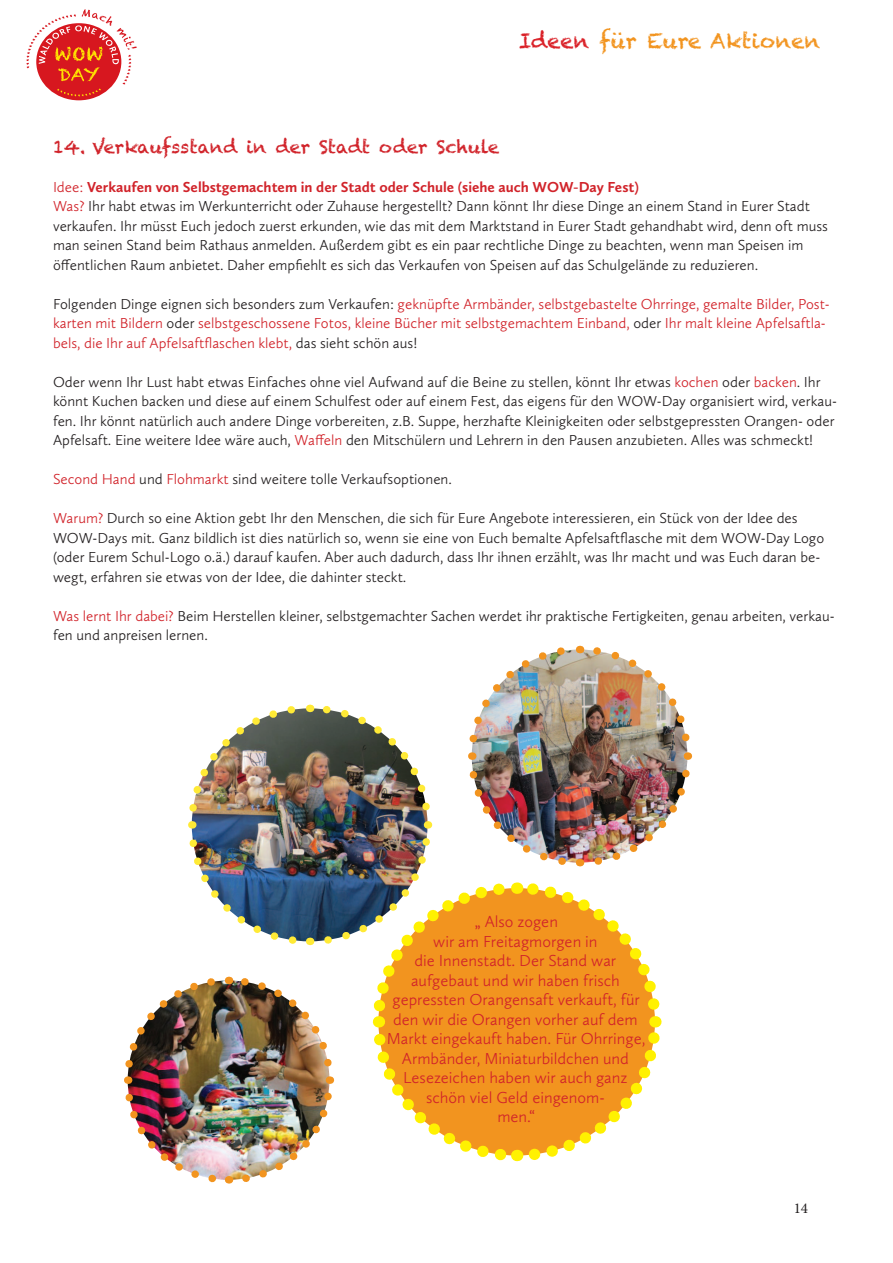
<style>
.page{position:relative;width:893px;height:1263px;background:#fff}
.page>*{position:absolute;margin:0;border:0;box-sizing:border-box;transform-origin:0 0}
.t1{font:21px "Chalkduster";color:#f2941f}
.t2{font:18px "Chalkduster";color:#d1232a}
.t3{font:300 16.5px/19.5px "Calluna Sans";color:#d1232a;text-align:center}
.t4{font:300 15px/19.5px "Calluna Sans";color:#231f20}
.t5{font:300 15px/19.5px "Calluna Sans";color:#d1232a}
.t6{font:15px "Minion Pro";color:#231f20}
.s1{color:#da2128}
.s2{color:#d1232a}
.s3{font-weight:700;color:#d1232a}
.s4{color:#231f20}
</style>
<div class="page">
<svg style="left:26px;top:9px;width:111px;height:87px"></svg>
<img style="left:124px;top:645px;width:569px;height:539px">
<h1 class="t1" style="left:519px;top:29px;width:303px"><span class="s1">Ideen</span> für Eure Aktionen</h1>
<p class="t2" style="left:53px;top:136px;width:448px">14. Verkaufsstand in der Stadt oder Schule</p>
<p class="t4" style="left:53px;top:177px;width:776px"><span class="s2">Idee:</span> <span class="s3">Verkaufen von Selbstgemachtem in der Stadt oder Schule (siehe auch WOW-Day Fest)<br></span><span class="s2">Was?</span> Ihr habt etwas im Werkunterricht oder Zuhause hergestellt? Dann könnt Ihr diese Dinge an einem Stand in Eurer Stadt verkaufen. Ihr müsst Euch jedoch zuerst erkunden, wie das mit dem Marktstand in Eurer Stadt gehandhabt wird, denn oft muss man seinen Stand beim Rathaus anmelden. Außerdem gibt es ein paar rechtliche Dinge zu beachten, wenn man Speisen im öffentlichen Raum anbietet. Daher empfiehlt es sich das Verkaufen von Speisen auf das Schulgelände zu reduzieren.</p>
<p class="t5" style="left:53px;top:294px;width:778px"><span class="s4">Folgenden Dinge eignen sich besonders zum Verkaufen:</span> geknüpfte Armbänder, selbstgebastelte Ohrringe, gemalte Bilder, Post&shy;karten mit Bildern <span class="s4">oder</span> selbstgeschossene Fotos, kleine Bücher mit selbstgemachtem Einband, <span class="s4">oder</span> Ihr malt kleine Apfelsaftla&shy;bels, die Ihr auf Apfelsaftflaschen klebt, <span class="s4">das sieht schön aus!</span></p>
<p class="t4" style="left:53px;top:372px;width:785px">Oder wenn Ihr Lust habt etwas Einfaches ohne viel Aufwand auf die Beine zu stellen, könnt Ihr etwas <span class="s2">kochen</span> oder <span class="s2">backen</span>. Ihr könnt Kuchen backen und diese auf einem Schulfest oder auf einem Fest, das eigens für den WOW-Day organisiert wird, verkau&shy;fen. Ihr könnt natürlich auch andere Dinge vorbereiten, z.B. Suppe, herzhafte Kleinigkeiten oder selbstgepressten Orangen- oder Apfelsaft. Eine weitere Idee wäre auch, <span class="s2">Waffeln</span> den Mitschülern und Lehrern in den Pausen anzubieten. Alles was schmeckt!</p>
<p class="t4" style="left:53px;top:469px;width:400px"><span class="s2">Second Hand</span> und <span class="s2">Flohmarkt</span> sind weitere tolle Verkaufsoptionen.</p>
<p class="t4" style="left:53px;top:508px;width:773px"><span class="s2">Warum?</span> Durch so eine Aktion gebt Ihr den Menschen, die sich für Eure Angebote interessieren, ein Stück von der Idee des WOW-Days mit. Ganz bildlich ist dies natürlich so, wenn sie eine von Euch bemalte Apfelsaftflasche mit dem WOW-Day Logo (oder Eurem Schul-Logo o.ä.) darauf kaufen. Aber auch dadurch, dass Ihr ihnen erzählt, was Ihr macht und was Euch daran be&shy;wegt, erfahren sie etwas von der Idee, die dahinter steckt.</p>
<p class="t4" style="left:53px;top:606px;width:783px"><span class="s2">Was lernt Ihr dabei?</span> Beim Herstellen kleiner, selbstgemachter Sachen werdet ihr praktische Fertigkeiten, genau arbeiten, verkau&shy;fen und anpreisen lernen.</p>
<p class="t3" style="left:387px;top:912px;width:260px">„ Also zogen<br>wir am Freitagmorgen in<br>die Innenstadt. Der Stand war aufgebaut und wir haben frisch gepressten Orangensaft verkauft, für den wir die Orangen vorher auf dem<br>Markt eingekauft haben. Für Ohrringe,<br>Armbänder, Miniaturbildchen und<br>Lesezeichen haben wir auch ganz schön viel Geld eingenom-<br>men.“</p>
<p class="t6" style="left:767px;top:1198px;width:43px">1. 14</p>
</div>
